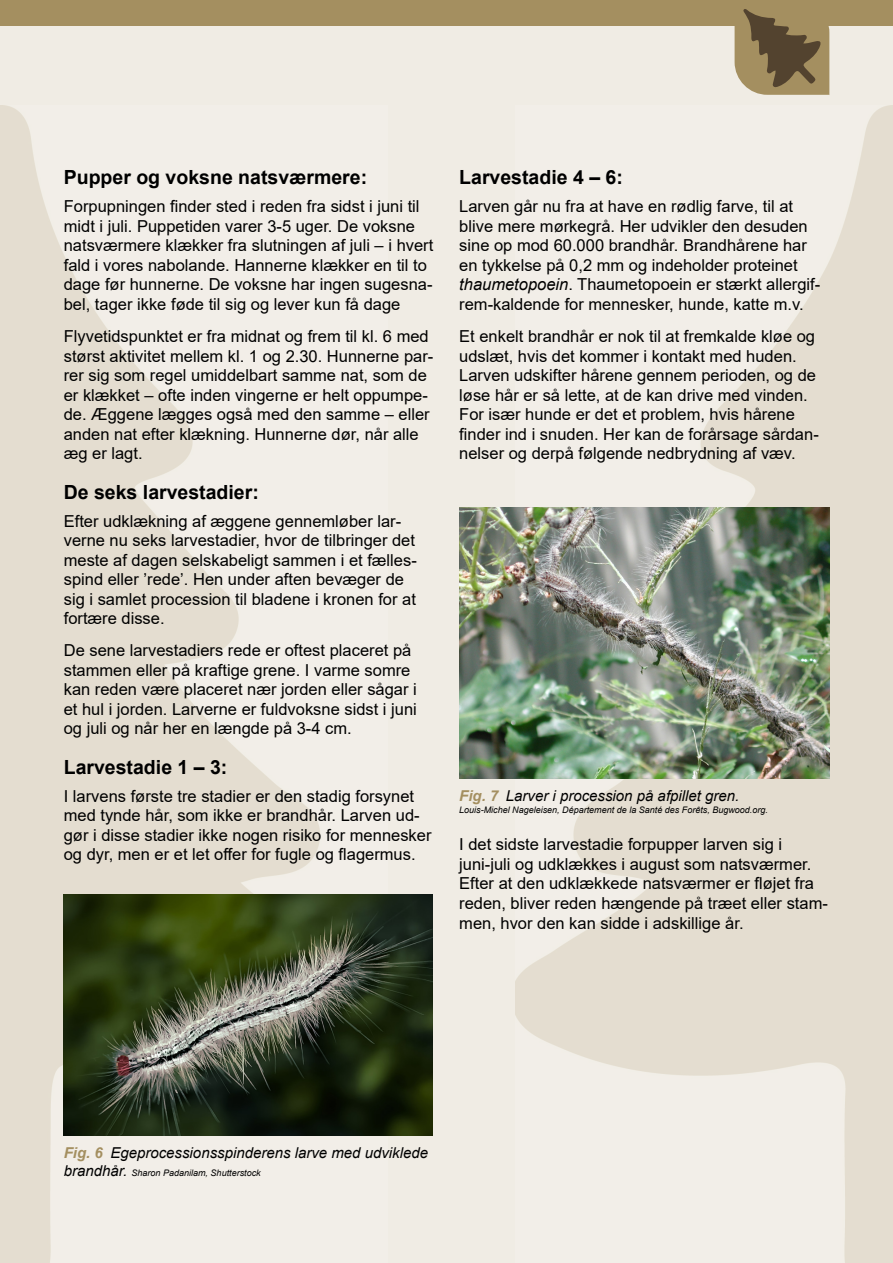
<style>
.page{position:relative;width:893px;height:1263px;background:#fff}
.page>*{position:absolute;margin:0;border:0;box-sizing:border-box;transform-origin:0 0}
.t1{font:700 19.5px "Arial";color:#000}
.t2{font:16.5px/19.5px "Arial";color:#000}
.t3{font:italic 15px "Arial";color:#000}
.t4{font:italic 9px "Arial";color:#000}
.s1{font-style:italic}
.s2{font-weight:700;color:#a48f60}
.s3{font-size:15px}
</style>
<div class="page">
<div style="left:0;top:1px;width:893px;height:1262px;background:#f0ece4"></div>
<div style="left:0;top:0;width:893px;height:26px;background:#a48f60"></div>
<svg style="left:735px;top:9px;width:94px;height:86px"></svg>
<img style="left:0;top:106px;width:388px;height:1157px">
<img style="left:516px;top:106px;width:377px;height:1157px">
<img style="left:459px;top:507px;width:370px;height:272px">
<img style="left:64px;top:894px;width:369px;height:241px">
<p class="t1" style="left:64px;top:164px;width:305px">Pupper og voksne natsværmere:</p>
<p class="t2" style="left:64px;top:197px;width:371px">Forpupningen finder sted i reden fra sidst i juni til midt i juli. Puppetiden varer 3-5 uger. De voksne natsværmere klækker fra slutningen af juli – i hvert fald i vores nabolande. Hannerne klækker en til to dage før hunnerne. De voksne har ingen sugesna&shy;bel, tager ikke føde til sig og lever kun få dage</p>
<p class="t2" style="left:64px;top:326px;width:371px">Flyvetidspunktet er fra midnat og frem til kl. 6 med størst aktivitet mellem kl. 1 og 2.30. Hunnerne par&shy;rer sig som regel umiddelbart samme nat, som de er klækket – ofte inden vingerne er helt oppumpe&shy;de. Æggene lægges også med den samme – eller anden nat efter klækning. Hunnerne dør, når alle æg er lagt.</p>
<p class="t1" style="left:64px;top:478px;width:197px">De seks larvestadier:</p>
<p class="t2" style="left:64px;top:511px;width:355px">Efter udklækning af æggene gennemløber lar&shy;verne nu seks larvestadier, hvor de tilbringer det meste af dagen selskabeligt sammen i et fælles&shy;spind eller ’rede’. Hen under aften bevæger de sig i samlet procession til bladene i kronen for at fortære disse.</p>
<p class="t2" style="left:64px;top:641px;width:355px">De sene larvestadiers rede er oftest placeret på stammen eller på kraftige grene. I varme somre kan reden være placeret nær jorden eller sågar i et hul i jorden. Larverne er fuldvoksne sidst i juni og juli og når her en længde på 3-4 cm.</p>
<p class="t1" style="left:64px;top:753px;width:165px">Larvestadie 1 – 3:</p>
<p class="t2" style="left:64px;top:786px;width:369px">I larvens første tre stadier er den stadig forsynet med tynde hår, som ikke er brandhår. Larven ud&shy;gør i disse stadier ikke nogen risiko for mennesker og dyr, men er et let offer for fugle og flagermus.</p>
<p class="t1" style="left:459px;top:164px;width:165px">Larvestadie 4 – 6:</p>
<p class="t2" style="left:459px;top:197px;width:363px">Larven går nu fra at have en rødlig farve, til at blive mere mørkegrå. Her udvikler den desuden sine op mod 60.000 brandhår. Brandhårene har en tykkelse på 0,2 mm og indeholder proteinet <span class="s1">thaumetopoein</span>. Thaumetopoein er stærkt allergif&shy;rem-kaldende for mennesker, hunde, katte m.v.</p>
<p class="t2" style="left:459px;top:326px;width:361px">Et enkelt brandhår er nok til at fremkalde kløe og udslæt, hvis det kommer i kontakt med huden.<br>Larven udskifter hårene gennem perioden, og de løse hår er så lette, at de kan drive med vinden.<br>For især hunde er det et problem, hvis hårene finder ind i snuden. Her kan de forårsage sårdan&shy;nelser og derpå følgende nedbrydning af væv.</p>
<p class="t3" style="left:459px;top:786px;width:282px"><span class="s2">Fig. 7</span> Larver i procession på afpillet gren.</p>
<p class="t4" style="left:459px;top:804px;width:310px">Louis-Michel Nageleisen, Département de la Santé des Forêts, Bugwood.org.</p>
<p class="t2" style="left:459px;top:835px;width:370px">I det sidste larvestadie forpupper larven sig i juni-juli og udklækkes i august som natsværmer.<br>Efter at den udklækkede natsværmer er fløjet fra reden, bliver reden hængende på træet eller stam&shy;men, hvor den kan sidde i adskillige år.</p>
<p class="t3" style="left:64px;top:1143px;width:366px"><span class="s2">Fig. 6</span> Egeprocessionsspinderens larve med udviklede</p>
<p class="t4" style="left:64px;top:1167px;width:198px"><span class="s3">brandhår.</span> Sharon Padanilam, Shutterstock</p>
</div>
